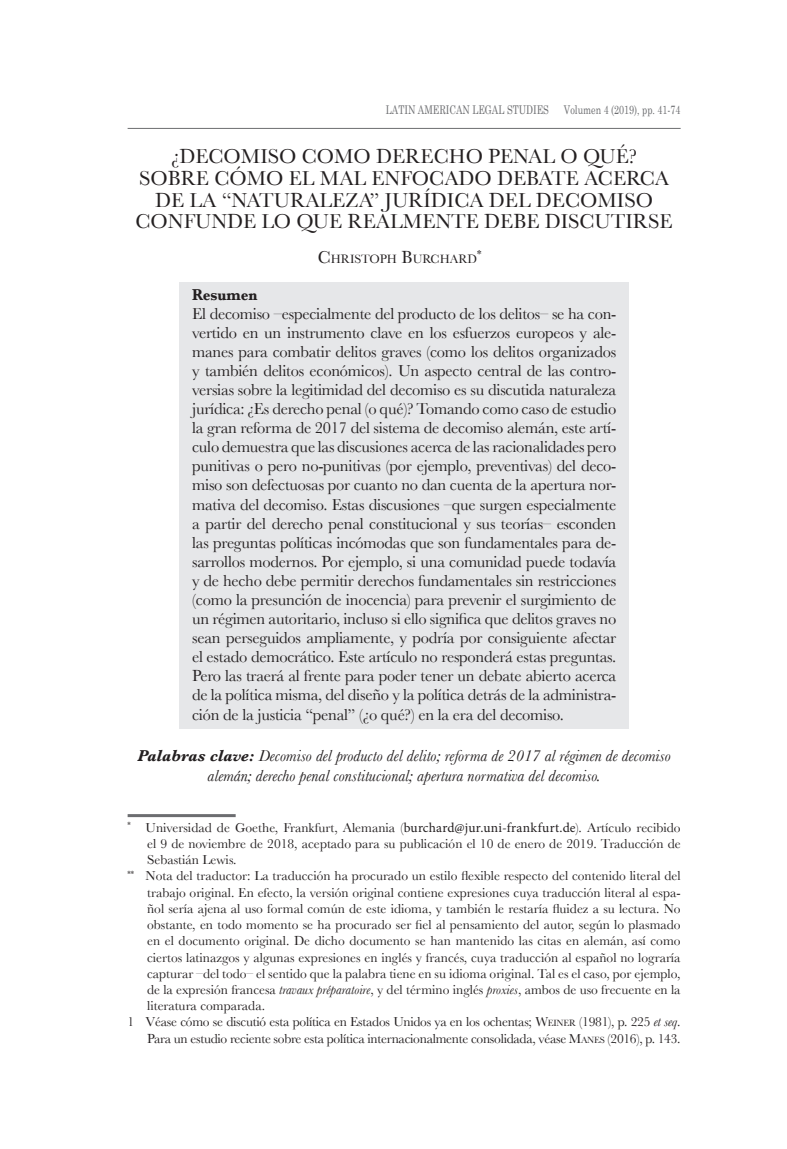
<style>
.page{position:relative;width:787px;height:1149px;background:#fff}
.page>*{position:absolute;margin:0;border:0;box-sizing:border-box;transform-origin:0 0}
.t1{font:21px/21.8px "Baskerville";color:#231f20;text-align:center}
.t2{font:16.5px/19px "Baskerville";letter-spacing:-.015em;color:#231f20;text-align:justify}
.t3{font:italic 16.5px/19.8px "Baskerville";color:#231f20;text-align:center}
.t4{font:700 16.5px "Baskerville";color:#231f20;scale:.9 1}
.t5{font:13.5px "Baskerville";color:#231f20}
.t6{font:13.5px "Baskerville";letter-spacing:-.02em;color:#231f20}
.t7{font:12.6px "Baskerville";color:#231f20}
.t8{font:12px "Century Schoolbook";color:#6c6d70;scale:.75 1}
.t9{font:10.5px "Baskerville";color:#231f20}
.s1{font-size:18px}
.s2{font-size:18px;color:#fff}
.s3{font-weight:700}
.s4{font-family:"Minion Pro"}
.s5{font-style:italic}
.s6{font-style:inherit}
.s7{font-size:9.45px}
</style>
<div class="page">
<hr style="left:128px;top:128px;width:552px;height:1px;background:#6c6d70">
<div style="left:179px;top:282px;width:450px;height:446px;background:#e6e7e9"></div>
<hr style="left:128px;top:813px;width:108px;height:3px;background:#6c6d70">
<p class="t8" style="left:386px;top:102px;width:219px">LATIN AMERICAN LEGAL STUDIES</p>
<p class="t8" style="left:564px;top:102px;width:157px">Volumen 4 (2019), pp. 41-74</p>
<p class="t1" style="left:135px;top:145px;width:538px">¿DECOMISO COMO DERECHO PENAL O QUÉ?<br>SOBRE CÓMO EL MAL ENFOCADO DEBATE ACERCA DE LA “NATURALEZA” JURÍDICA DEL DECOMISO CONFUNDE LO QUE REALMENTE DEBE DISCUTIRSE</p>
<p class="t7" style="left:318px;top:251px;width:161px"><span class="s1">C</span>HRISTOPH <span class="s1">B</span>URCHARD</p>
<p class="t9" style="left:477px;top:247px;width:15px">*<span class="s2">1</span></p>
<p class="t4" style="left:192px;top:284px;width:74px">Resumen</p>
<p class="t2" style="left:192px;top:304px;width:426px">El decomiso –especialmente del producto de los delitos– se ha con&shy;vertido en un instrumento clave en los esfuerzos europeos y ale&shy;manes para combatir delitos graves (como los delitos organizados y también delitos económicos). Un aspecto central de las contro&shy;versias sobre la legitimidad del decomiso es su discutida naturaleza jurídica: ¿Es derecho penal (o qué)? Tomando como caso de estudio la gran reforma de 2017 del sistema de decomiso alemán, este artí&shy;culo demuestra que las discusiones acerca de las racionalidades pero punitivas o pero no-punitivas (por ejemplo, preventivas) del deco&shy;miso son defectuosas por cuanto no dan cuenta de la apertura nor&shy;mativa del decomiso. Estas discusiones –que surgen especialmente a partir del derecho penal constitucional y sus teorías– esconden las preguntas políticas incómodas que son fundamentales para de&shy;sarrollos modernos. Por ejemplo, si una comunidad puede todavía y de hecho debe permitir derechos fundamentales sin restricciones (como la presunción de inocencia) para prevenir el surgimiento de un régimen autoritario, incluso si ello significa que delitos graves no sean perseguidos ampliamente, y podría por consiguiente afectar el estado democrático. Este artículo no responderá estas preguntas.<br>Pero las traerá al frente para poder tener un debate abierto acerca de la política misma, del diseño y la política detrás de la administra&shy;ción de la justicia “penal” (¿o qué?) en la era del decomiso.</p>
<p class="t3" style="left:137px;top:745px;width:534px"><span class="s3">Palabras clave:</span> Decomiso del producto del delito; reforma de 2017 al régimen de decomiso alemán; derecho penal constitucional; apertura normativa del decomiso.</p>
<p class="t5" style="left:128px;top:819px;width:554px"><sup>*</sup><sup>1</sup> Universidad de Goethe, Frankfurt, Alemania (<span class="s4">burchard@jur.uni-frankfurt.de</span>). Artículo recibido</p>
<p class="t5" style="left:147px;top:835px;width:535px">el 9 de noviembre de 2018, aceptado para su publicación el 10 de enero de 2019. Traducción de</p>
<p class="t5" style="left:147px;top:851px;width:91px">Sebastián Lewis.</p>
<p class="t5" style="left:128px;top:867px;width:554px"><sup>**</sup> Nota del traductor: La traducción ha procurado un estilo flexible respecto del contenido literal del</p>
<p class="t5" style="left:147px;top:884px;width:535px">trabajo original. En efecto, la versión original contiene expresiones cuya traducción literal al espa-</p>
<p class="t5" style="left:147px;top:900px;width:535px">ñol sería ajena al uso formal común de este idioma, y también le restaría fluidez a su lectura. No</p>
<p class="t5" style="left:147px;top:916px;width:535px">obstante, en todo momento se ha procurado ser fiel al pensamiento del autor, según lo plasmado</p>
<p class="t5" style="left:147px;top:932px;width:535px">en el documento original. De dicho documento se han mantenido las citas en alemán, así como</p>
<p class="t5" style="left:147px;top:948px;width:535px">ciertos latinazgos y algunas expresiones en inglés y francés, cuya traducción al español no lograría</p>
<p class="t5" style="left:147px;top:965px;width:535px">capturar –del todo– el sentido que la palabra tiene en su idioma original. Tal es el caso, por ejemplo,</p>
<p class="t5" style="left:147px;top:981px;width:535px">de la expresión francesa <span class="s5">travaux préparatoire</span>, y del término inglés <span class="s5">proxies</span>, ambos de uso frecuente en la</p>
<p class="t5" style="left:147px;top:997px;width:119px">literatura comparada.</p>
<p class="t6" style="left:128px;top:1013px;width:554px">1 Véase cómo se discutió esta política en Estados Unidos ya en los ochentas; <span class="s6">W</span><span class="s7">EINER</span> (1981), p. 225 <span class="s5">et seq</span>.</p>
<p class="t6" style="left:147px;top:1029px;width:535px">Para un estudio reciente sobre esta política internacionalmente consolidada, véase <span class="s6">M</span><span class="s7">ANES</span> (2016), p. 143.</p>
</div>
